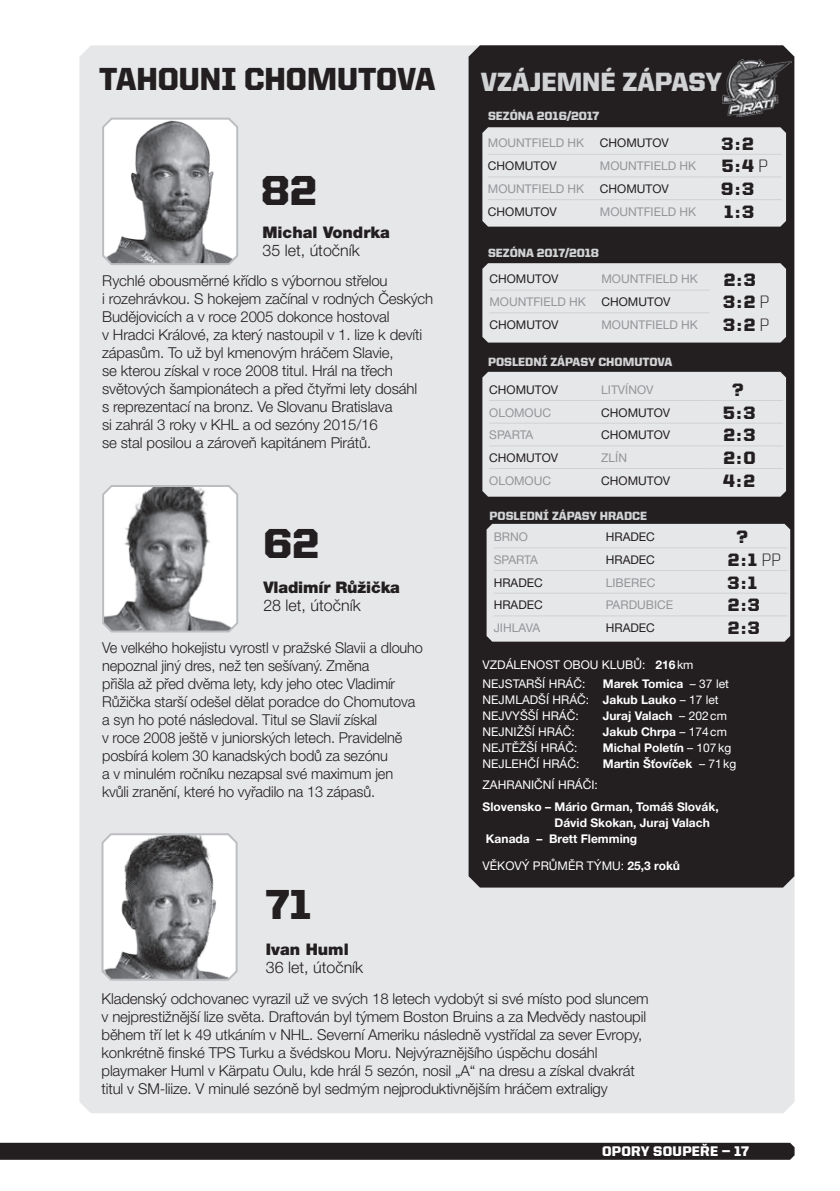
<style>
.page{position:relative;width:840px;height:1191px;background:#fff}
.page>*{position:absolute;margin:0;border:0;box-sizing:border-box;transform-origin:0 0}
.t1{font:900 42px "United Sans Reg";color:#231f20}
.t2{font:900 32px "United Sans Reg";color:#231f20}
.t3{font:900 26.4px "United Sans Reg";color:#d1d2d4}
.t4{font:900 18px "United Sans Reg";color:#231f20}
.t5{font:300 16px "Helvetica Neue CE";color:#231f20}
.t6{font:900 16px "Helvetica Neue CE";color:#231f20}
.t7{font:300 15px/18px "Helvetica Neue CE";letter-spacing:-.01em;color:#231f20}
.t8{font:900 14px "United Sans Reg";letter-spacing:.02em;color:#fff}
.t9{font:12px/16px "Helvetica Neue CE";color:#fff}
.t10{font:12px "Helvetica Neue CE";color:#939598}
.t11{font:700 12px "Helvetica Neue CE";color:#fff}
.t12{font:12px "Helvetica Neue CE";color:#231f20}
.t13{font:900 12px "United Sans Reg";color:#d1d2d4}
.s1{font-weight:300}
.s2{font-weight:700}
.s3{font-weight:400}
</style>
<div class="page">
<div style="left:0;top:1142px;width:794px;height:17px;background:#231f20"></div>
<div style="left:79px;top:45px;width:715px;height:1068px;background:#e6e7e9"></div>
<div style="left:468px;top:45px;width:325px;height:842px;background:#231f20"></div>
<div style="left:482px;top:372px;width:303px;height:125px;background:#e6e7e9"></div>
<hr style="left:743px;top:445px;width:39px;height:1px;background:#d1d2d4">
<div style="left:482px;top:127px;width:303px;height:100px;background:#e6e7e9"></div>
<hr style="left:741px;top:199px;width:40px;height:1px;background:#d1d2d4">
<svg style="left:101px;top:483px;width:138px;height:150px"></svg>
<svg style="left:100px;top:831px;width:138px;height:150px"></svg>
<svg style="left:101px;top:116px;width:138px;height:150px"></svg>
<img style="left:721px;top:59px;width:70px;height:57px">
<div style="left:482px;top:263px;width:303px;height:79px;background:#e6e7e9"></div>
<hr style="left:489px;top:290px;width:112px;height:1px;background:#d1d2d4">
<hr style="left:601px;top:290px;width:108px;height:1px;background:#d1d2d4">
<hr style="left:489px;top:312px;width:112px;height:1px;background:#d1d2d4">
<hr style="left:601px;top:312px;width:108px;height:1px;background:#d1d2d4">
<div style="left:486px;top:524px;width:303px;height:117px;background:#e6e7e9"></div>
<hr style="left:747px;top:547px;width:40px;height:1px;background:#d1d2d4">
<hr style="left:493px;top:615px;width:112px;height:1px;background:#d1d2d4">
<hr style="left:605px;top:615px;width:108px;height:1px;background:#d1d2d4">
<h2 class="t2" style="left:99px;top:61px;width:337px">TAHOUNI CHOMUTOVA</h2>
<h3 class="t3" style="left:480px;top:67px;width:242px">VZÁJEMNÉ ZÁPASY</h3>
<p class="t13" style="left:488px;top:109px;width:113px">SEZÓNA 2016/2017</p>
<p class="t10" style="left:487px;top:136px;width:98px">MOUNTFIELD HK</p>
<p class="t12" style="left:599px;top:136px;width:70px">CHOMUTOV</p>
<p class="t4" style="left:721px;top:133px;width:33px">3:2</p>
<p class="t12" style="left:487px;top:159px;width:70px">CHOMUTOV</p>
<p class="t10" style="left:599px;top:159px;width:98px">MOUNTFIELD HK</p>
<p class="t4" style="left:721px;top:156px;width:48px">5:4 <span class="s1">P</span></p>
<p class="t10" style="left:487px;top:182px;width:98px">MOUNTFIELD HK</p>
<p class="t12" style="left:599px;top:182px;width:70px">CHOMUTOV</p>
<p class="t4" style="left:721px;top:179px;width:34px">9:3</p>
<p class="t12" style="left:487px;top:204px;width:70px">CHOMUTOV</p>
<p class="t10" style="left:599px;top:204px;width:98px">MOUNTFIELD HK</p>
<p class="t4" style="left:723px;top:202px;width:31px">1:3</p>
<h1 class="t1" style="left:261px;top:167px;width:57px">82</h1>
<p class="t6" style="left:262px;top:223px;width:129px">Michal Vondrka</p>
<p class="t5" style="left:262px;top:241px;width:99px">35 let, útočník</p>
<p class="t13" style="left:488px;top:246px;width:112px">SEZÓNA 2017/2018</p>
<p class="t12" style="left:489px;top:272px;width:70px">CHOMUTOV</p>
<p class="t10" style="left:601px;top:272px;width:98px">MOUNTFIELD HK</p>
<p class="t4" style="left:723px;top:269px;width:33px">2:3</p>
<p class="t10" style="left:489px;top:295px;width:98px">MOUNTFIELD HK</p>
<p class="t12" style="left:601px;top:295px;width:70px">CHOMUTOV</p>
<p class="t4" style="left:722px;top:292px;width:48px">3:2 <span class="s1">P</span></p>
<p class="t12" style="left:489px;top:318px;width:70px">CHOMUTOV</p>
<p class="t10" style="left:601px;top:318px;width:98px">MOUNTFIELD HK</p>
<p class="t4" style="left:722px;top:315px;width:48px">3:2 <span class="s1">P</span></p>
<p class="t7" style="left:102px;top:272px;width:332px">Rychlé obousměrné křídlo s výbornou střelou<br>i rozehrávkou. S hokejem začínal v rodných Českých Budějovicích a v roce 2005 dokonce hostoval<br>v Hradci Králové, za který nastoupil v 1. lize k devíti zápasům. To už byl kmenovým hráčem Slavie,<br>se kterou získal v roce 2008 titul. Hrál na třech světových šampionátech a před čtyřmi lety dosáhl<br>s reprezentací na bronz. Ve Slovanu Bratislava<br>si zahrál 3 roky v KHL a od sezóny 2015/16<br>se stal posilou a zároveň kapitánem Pirátů.</p>
<p class="t13" style="left:488px;top:355px;width:186px">POSLEDNÍ ZÁPASY CHOMUTOVA</p>
<p class="t12" style="left:489px;top:382px;width:70px">CHOMUTOV</p>
<p class="t10" style="left:601px;top:382px;width:54px">LITVÍNOV</p>
<p class="t4" style="left:732px;top:379px;width:12px">?</p>
<p class="t10" style="left:489px;top:405px;width:63px">OLOMOUC</p>
<p class="t12" style="left:601px;top:405px;width:70px">CHOMUTOV</p>
<p class="t4" style="left:722px;top:402px;width:34px">5:3</p>
<p class="t10" style="left:489px;top:428px;width:46px">SPARTA</p>
<p class="t12" style="left:601px;top:428px;width:70px">CHOMUTOV</p>
<p class="t4" style="left:723px;top:425px;width:33px">2:3</p>
<p class="t12" style="left:489px;top:450px;width:70px">CHOMUTOV</p>
<p class="t10" style="left:601px;top:450px;width:27px">ZLÍN</p>
<p class="t4" style="left:723px;top:448px;width:34px">2:0</p>
<p class="t10" style="left:489px;top:473px;width:63px">OLOMOUC</p>
<p class="t12" style="left:601px;top:473px;width:70px">CHOMUTOV</p>
<p class="t4" style="left:722px;top:471px;width:33px">4:2</p>
<h1 class="t1" style="left:263px;top:520px;width:57px">62</h1>
<p class="t6" style="left:263px;top:577px;width:138px">Vladimír Růžička</p>
<p class="t5" style="left:263px;top:596px;width:99px">28 let, útočník</p>
<p class="t7" style="left:102px;top:639px;width:322px">Ve velkého hokejistu vyrostl v pražské Slavii a dlouho nepoznal jiný dres, než ten sešívaný. Změna<br>přišla až před dvěma lety, kdy jeho otec Vladimír Růžička starší odešel dělat poradce do Chomutova a syn ho poté následoval. Titul se Slavií získal<br>v roce 2008 ještě v juniorských letech. Pravidelně posbírá kolem 30 kanadských bodů za sezónu<br>a v minulém ročníku nezapsal své maximum jen kvůli zranění, které ho vyřadilo na 13 zápasů.</p>
<h1 class="t1" style="left:266px;top:881px;width:47px">71</h1>
<p class="t6" style="left:266px;top:939px;width:84px">Ivan Huml</p>
<p class="t5" style="left:266px;top:957px;width:99px">36 let, útočník</p>
<p class="t13" style="left:489px;top:509px;width:159px">POSLEDNÍ ZÁPASY HRADCE</p>
<p class="t10" style="left:493px;top:529px;width:36px">BRNO</p>
<p class="t12" style="left:605px;top:529px;width:51px">HRADEC</p>
<p class="t4" style="left:736px;top:527px;width:12px">?</p>
<p class="t10" style="left:493px;top:552px;width:46px">SPARTA</p>
<p class="t12" style="left:605px;top:552px;width:51px">HRADEC</p>
<p class="t4" style="left:727px;top:550px;width:55px">2:1 <span class="s1">PP</span></p>
<p class="t12" style="left:493px;top:575px;width:51px">HRADEC</p>
<p class="t10" style="left:605px;top:575px;width:51px">LIBEREC</p>
<p class="t4" style="left:727px;top:572px;width:31px">3:1</p>
<p class="t12" style="left:493px;top:598px;width:51px">HRADEC</p>
<p class="t10" style="left:605px;top:598px;width:69px">PARDUBICE</p>
<p class="t4" style="left:727px;top:595px;width:33px">2:3</p>
<p class="t10" style="left:493px;top:621px;width:48px">JIHLAVA</p>
<p class="t12" style="left:605px;top:621px;width:51px">HRADEC</p>
<p class="t4" style="left:727px;top:618px;width:33px">2:3</p>
<p class="t9" style="left:482px;top:655px;width:212px;line-height:18.8px">VZDÁLENOST OBOU KLUBŮ: <span class="s2">216</span>km<br>NEJSTARŠÍ HRÁČ:</p>
<p class="t9" style="left:482px;top:675px;width:247px;text-indent:120px"><span class="s2">Marek Tomica</span> – 37 let<br>NEJMLADŠÍ HRÁČ: <span class="s2">Jakub Lauko</span> – 17 let<br>NEJVYŠŠÍ HRÁČ:</p>
<p class="t11" style="left:602px;top:708px;width:125px">Juraj Valach <span class="s3">– 202cm</span></p>
<p class="t9" style="left:482px;top:723px;width:94px">NEJNIŽŠÍ HRÁČ:</p>
<p class="t11" style="left:602px;top:724px;width:125px">Jakub Chrpa <span class="s3">– 174cm</span></p>
<p class="t9" style="left:482px;top:739px;width:96px">NEJTĚŽŠÍ HRÁČ:</p>
<p class="t11" style="left:602px;top:740px;width:130px">Michal Poletín <span class="s3">– 107kg</span></p>
<p class="t9" style="left:482px;top:755px;width:98px">NEJLEHČÍ HRÁČ:</p>
<p class="t11" style="left:602px;top:756px;width:135px">Martin Šťovíček <span class="s3">– 71kg</span></p>
<p class="t9" style="left:482px;top:777px;width:117px">ZAHRANIČNÍ HRÁČI:</p>
<p class="t11" style="left:482px;top:799px;width:237px">Slovensko – Mário Grman, Tomáš Slovák,</p>
<p class="t11" style="left:554px;top:815px;width:157px">Dávid Skokan, Juraj Valach</p>
<p class="t11" style="left:485px;top:831px;width:153px">Kanada – Brett Flemming</p>
<p class="t9" style="left:482px;top:858px;width:199px">VĚKOVÝ PRŮMĚR TÝMU: <span class="s2">25,3 roků</span></p>
<p class="t7" style="left:101px;top:989px;width:548px">Kladenský odchovanec vyrazil už ve svých 18 letech vydobýt si své místo pod sluncem v nejprestižnější lize světa. Draftován byl týmem Boston Bruins a za Medvědy nastoupil během tří let k 49 utkáním v NHL. Severní Ameriku následně vystřídal za sever Evropy, konkrétně finské TPS Turku a švédskou Moru. Nejvýraznějšího úspěchu dosáhl playmaker Huml v Kärpatu Oulu, kde hrál 5 sezón, nosil „A“ na dresu a získal dvakrát titul v SM-liize. V minulé sezóně byl sedmým nejproduktivnějším hráčem extraligy</p>
<p class="t8" style="left:601px;top:1143px;width:148px">OPORY SOUPEŘE — 17</p>
</div>
